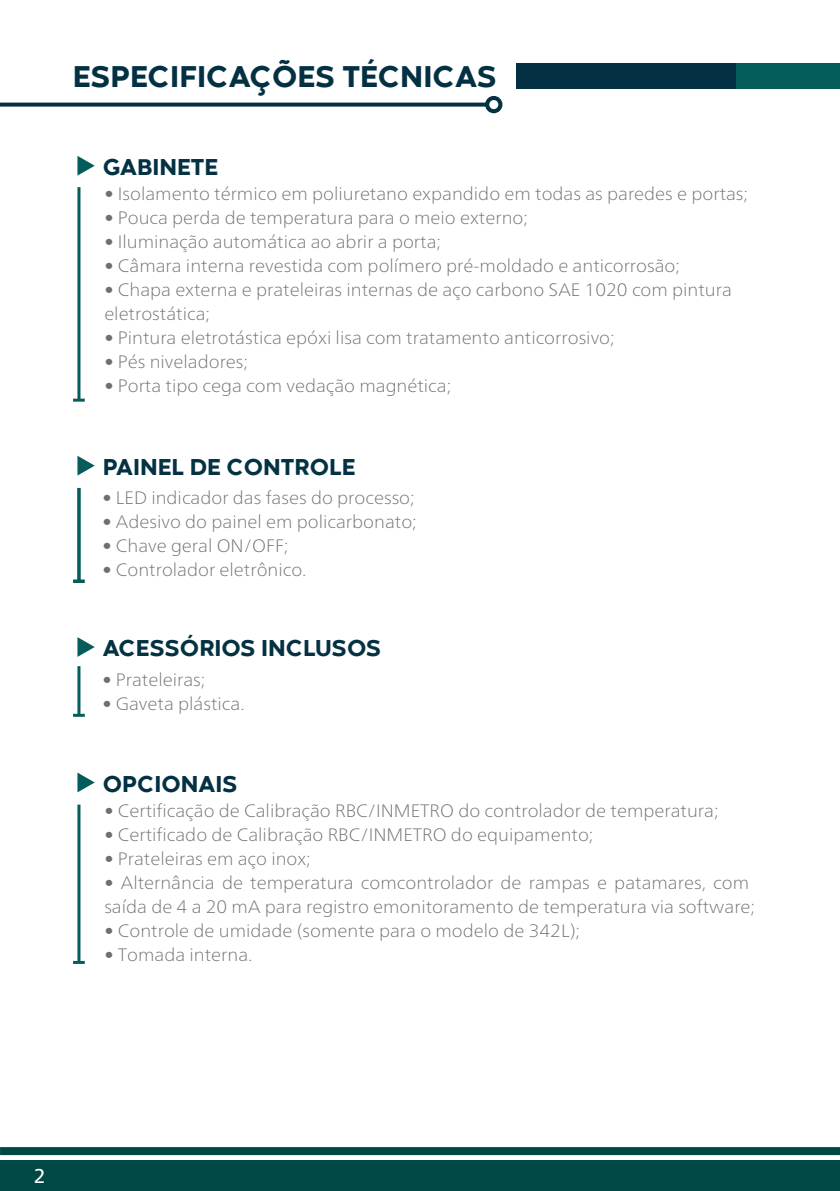
<style>
.page{position:relative;width:840px;height:1191px;background:#fff}
.page>*{position:absolute;margin:0;border:0;box-sizing:border-box;transform-origin:0 0}
.t1{font:800 31px "Codec Warm Trial";color:#033143}
.t2{font:800 23.8px "Codec Warm Trial";color:#043243}
.t3{font:800 23.8px "Codec Warm Trial";color:#033143}
.t4{font:20px "Frutiger Neue LT";color:#fff}
.t5{font:100 18px/24px "Frutiger Neue LT";color:#706f6f;scale:1.05 1}
</style>
<div class="page">
<div style="left:0;top:1160px;width:839px;height:31px;background:#004846"></div>
<div style="left:0;top:1147px;width:839px;height:8px;background:#004846"></div>
<div style="left:516px;top:64px;width:323px;height:25px;background:#033143"></div>
<div style="left:736px;top:64px;width:103px;height:25px;background:#035c5a"></div>
<svg style="left:0;top:103px;width:485px;height:4px;background:#1d4656"></svg>
<div style="left:485px;top:96px;width:17px;height:17px;background:#043243;border-radius:50%"></div>
<div style="left:489px;top:100px;width:9px;height:9px;background:#fff;border-radius:50%"></div>
<hr style="left:77px;top:187px;width:3px;height:212px;background:#055c5b">
<svg style="left:73px;top:399px;width:12px;height:3px"></svg>
<svg style="left:77px;top:156px;width:18px;height:20px"></svg>
<svg style="left:77px;top:488px;width:4px;height:91px"></svg>
<svg style="left:73px;top:579px;width:12px;height:4px"></svg>
<svg style="left:77px;top:456px;width:18px;height:19px"></svg>
<hr style="left:77px;top:666px;width:3px;height:48px;background:#075c5b">
<svg style="left:73px;top:714px;width:12px;height:3px"></svg>
<svg style="left:77px;top:637px;width:18px;height:20px"></svg>
<hr style="left:77px;top:804px;width:3px;height:158px;background:#045c5b">
<svg style="left:73px;top:961px;width:12px;height:3px"></svg>
<svg style="left:77px;top:772px;width:18px;height:20px"></svg>
<h1 class="t1" style="left:73px;top:56px;width:425px">ESPECIFICAÇÕES TÉCNICAS</h1>
<h2 class="t2" style="left:103px;top:151px;width:117px">GABINETE</h2>
<p class="t5" style="left:104px;top:181px;width:614px">• Isolamento térmico em poliuretano expandido em todas as paredes e portas;</p>
<p class="t5" style="left:104px;top:205px;width:405px">• Pouca perda de temperatura para o meio externo;</p>
<p class="t5" style="left:104px;top:229px;width:322px">• Iluminação automática ao abrir a porta;</p>
<p class="t5" style="left:104px;top:253px;width:549px">• Câmara interna revestida com polímero pré-moldado e anticorrosão;</p>
<p class="t5" style="left:104px;top:277px;width:599px">• Chapa externa e prateleiras internas de aço carbono SAE 1020 com pintura eletrostática;</p>
<p class="t5" style="left:104px;top:325px;width:487px">• Pintura eletrotástica epóxi lisa com tratamento anticorrosivo;</p>
<p class="t5" style="left:104px;top:349px;width:138px">• Pés niveladores;</p>
<p class="t5" style="left:104px;top:373px;width:332px">• Porta tipo cega com vedação magnética;</p>
<h2 class="t2" style="left:103px;top:451px;width:254px">PAINEL DE CONTROLE</h2>
<p class="t5" style="left:102px;top:486px;width:299px">• LED indicador das fases do processo;</p>
<p class="t5" style="left:102px;top:510px;width:301px">• Adesivo do painel em policarbonato;</p>
<p class="t5" style="left:102px;top:534px;width:179px">• Chave geral ON/OFF;</p>
<p class="t5" style="left:102px;top:558px;width:196px">• Controlador eletrônico.</p>
<h2 class="t2" style="left:103px;top:633px;width:280px">ACESSÓRIOS INCLUSOS</h2>
<p class="t5" style="left:102px;top:667px;width:100px">• Prateleiras;</p>
<p class="t5" style="left:102px;top:691px;width:137px">• Gaveta plástica.</p>
<h2 class="t3" style="left:103px;top:768px;width:136px">OPCIONAIS</h2>
<p class="t5" style="left:104px;top:798px;width:586px">• Certificação de Calibração RBC/INMETRO do controlador de temperatura;</p>
<p class="t5" style="left:104px;top:822px;width:467px">• Certificado de Calibração RBC/INMETRO do equipamento;</p>
<p class="t5" style="left:104px;top:846px;width:198px">• Prateleiras em aço inox;</p>
<p class="t5" style="left:104px;top:870px;width:621px">• Alternância de temperatura comcontrolador de rampas e patamares, com saída de 4 a 20 mA para registro emonitoramento de temperatura via software;</p>
<p class="t5" style="left:104px;top:918px;width:454px">• Controle de umidade (somente para o modelo de 342L);</p>
<p class="t5" style="left:104px;top:942px;width:143px">• Tomada interna.</p>
<p class="t4" style="left:34px;top:1164px;width:13px">2</p>
</div>
